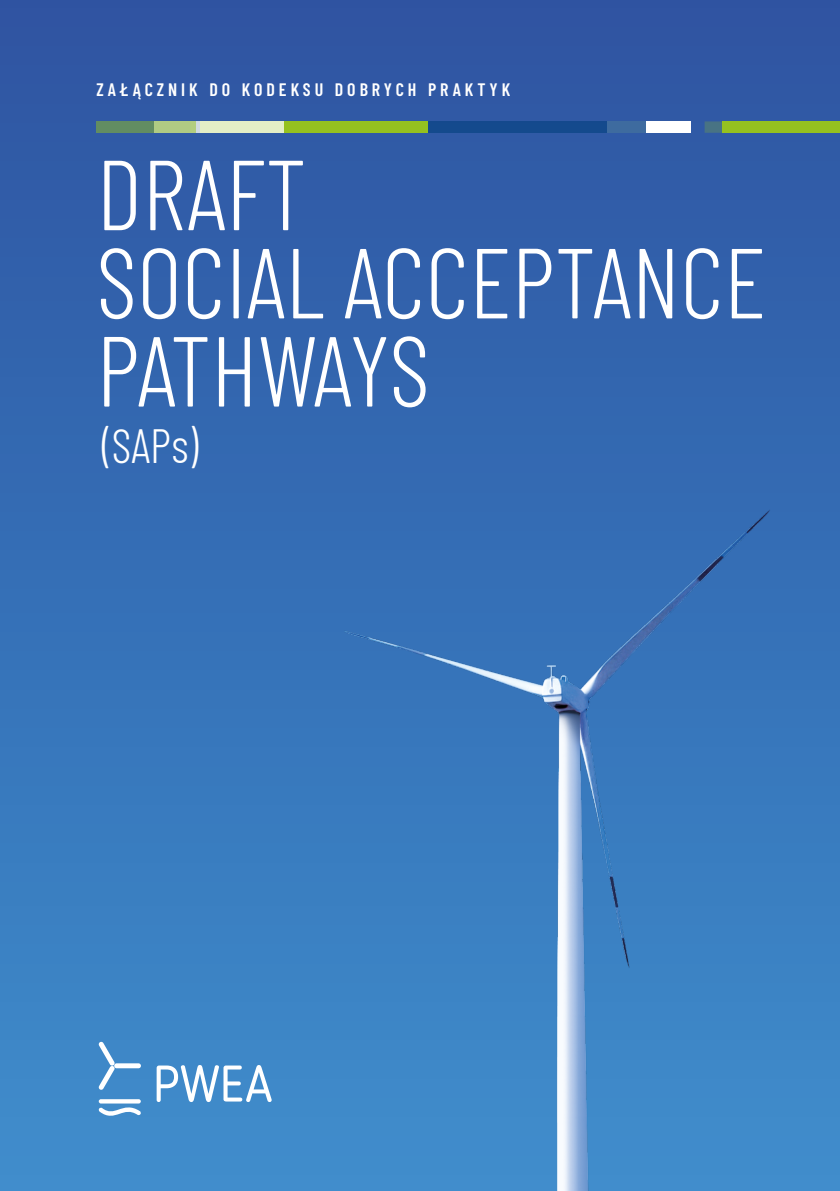
<style>
.page{position:relative;width:840px;height:1191px;background:#fff}
.page>*{position:absolute;margin:0;border:0;box-sizing:border-box;transform-origin:0 0}
.t1{font:300 99.2px/88.2px "Barlow Condensed";color:#fff}
.t2{font:300 48px "Barlow Condensed";color:#fff}
.t3{font:600 18px "Barlow Condensed";letter-spacing:.22em;color:#fff}
</style>
<div class="page">
<div style="left:0;top:0;width:839px;height:1191px;background:linear-gradient(to bottom,#2e53a1,#3f8dcc)"></div>
<img style="left:303px;top:459px;width:530px;height:732px">
<div style="left:606px;top:121px;width:84px;height:12px;background:#fff"></div>
<svg style="left:427px;top:121px;width:218px;height:12px;background:#1b508f"></svg>
<div style="left:722px;top:121px;width:117px;height:12px;background:#95c11f"></div>
<div style="left:704px;top:121px;width:18px;height:12px;background:#487384"></div>
<div style="left:200px;top:121px;width:227px;height:12px;background:#95c11f"></div>
<div style="left:154px;top:121px;width:129px;height:12px;background:#e4efc6"></div>
<svg style="left:96px;top:121px;width:100px;height:12px"></svg>
<div style="left:114px;top:1063px;width:27px;height:5px;background:#fff;border-radius:2px"></div>
<svg style="left:98px;top:1041px;width:17px;height:49px"></svg>
<svg style="left:99px;top:1099px;width:42px;height:4px"></svg>
<svg style="left:98px;top:1105px;width:43px;height:12px"></svg>
<svg style="left:156px;top:1065px;width:115px;height:37px"></svg>
<p class="t3" style="left:96px;top:77px;width:415px">ZAŁĄCZNIK DO KODEKSU DOBRYCH PRAKTYK</p>
<h1 class="t1" style="left:96px;top:143px;width:671px">DRAFT<br>SOCIAL ACCEPTANCE<br>PATHWAYS</h1>
<h2 class="t2" style="left:102px;top:411px;width:97px">(SAPs)</h2>
</div>
